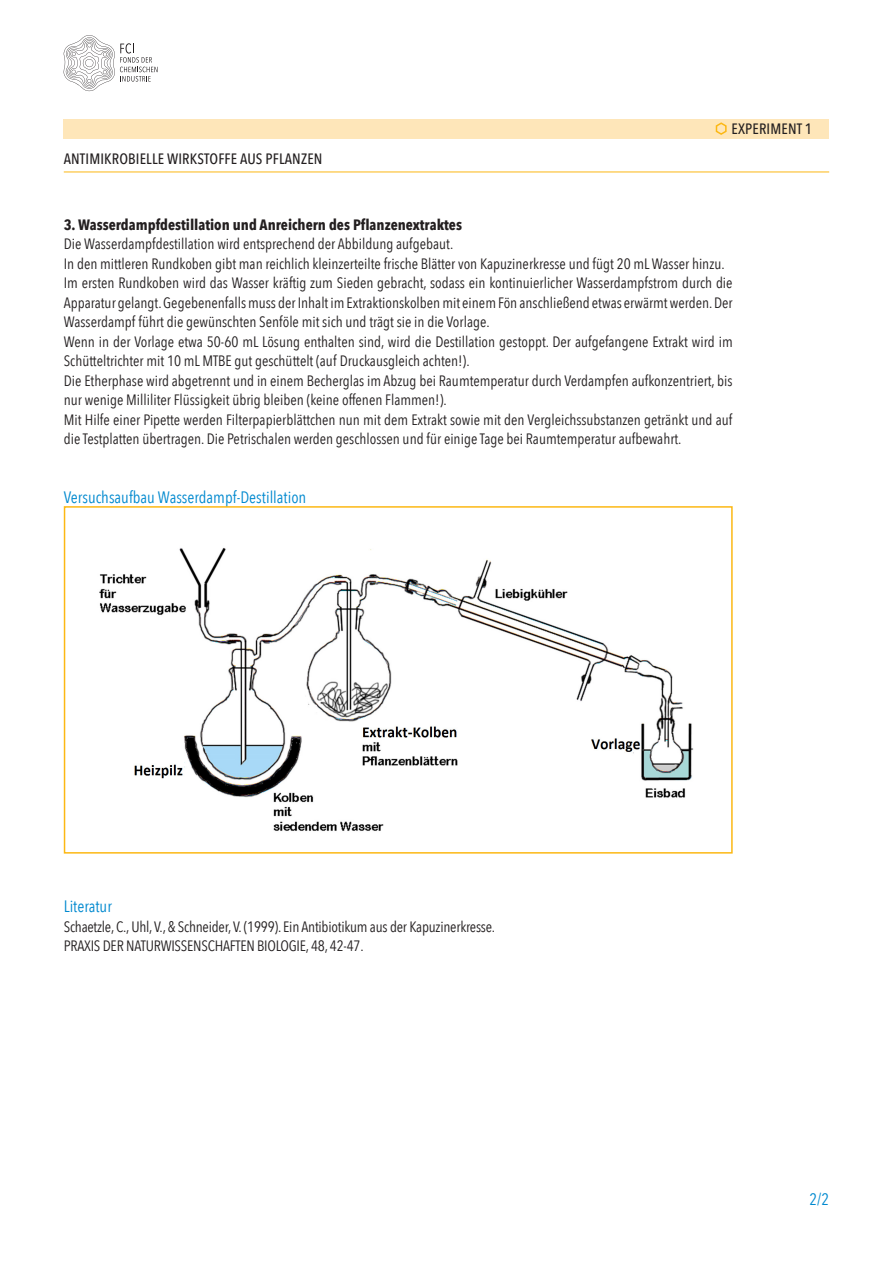
<style>
.page{position:relative;width:893px;height:1263px;background:#fff}
.page>*{position:absolute;margin:0;border:0;box-sizing:border-box;transform-origin:0 0}
.t1{font:16.5px "Avenir Next Condensed";color:#0089cf}
.t2{font:15px/19.5px "Avenir Next Condensed";color:#231f20}
.t3{font:700 15px "Avenir Next Condensed";color:#231f20}
.t4{font:500 15px "Avenir Next Condensed";letter-spacing:.01em;color:#231f20}
</style>
<div class="page">
<hr style="left:64px;top:172px;width:765px;height:1px;background:#fcb814">
<div style="left:64px;top:119px;width:765px;height:20px;background:#fee6b9"></div>
<svg style="left:715px;top:122px;width:12px;height:13px"></svg>
<svg style="left:63px;top:35px;width:94px;height:56px"></svg>
<img style="left:99px;top:547px;width:594px;height:284px">
<div style="left:64px;top:506px;width:669px;height:348px;border:2px solid #fcb814"></div>
<p class="t4" style="left:64px;top:149px;width:260px">ANTIMIKROBIELLE WIRKSTOFFE AUS PFLANZEN</p>
<p class="t4" style="left:731px;top:120px;width:82px">EXPERIMENT 1</p>
<p class="t3" style="left:64px;top:215px;width:400px">3. Wasserdampfdestillation und Anreichern des Pflanzenextraktes</p>
<p class="t2" style="left:64px;top:234px;width:670px">Die Wasserdampfdestillation wird entsprechend der Abbildung aufgebaut.<br>In den mittleren Rundkoben gibt man reichlich kleinzerteilte frische Blätter von Kapuzinerkresse und fügt 20 mL Wasser hinzu.<br>Im ersten Rundkoben wird das Wasser kräftig zum Sieden gebracht, sodass ein kontinuierlicher Wasserdampfstrom durch die Apparatur gelangt. Gegebenenfalls muss der Inhalt im Extraktionskolben mit einem Fön anschließend etwas erwärmt werden. Der Wasserdampf führt die gewünschten Senföle mit sich und trägt sie in die Vorlage.<br>Wenn in der Vorlage etwa 50-60 mL Lösung enthalten sind, wird die Destillation gestoppt. Der aufgefangene Extrakt wird im Schütteltrichter mit 10 mL MTBE gut geschüttelt (auf Druckausgleich achten!).<br>Die Etherphase wird abgetrennt und in einem Becherglas im Abzug bei Raumtemperatur durch Verdampfen aufkonzentriert, bis nur wenige Milliliter Flüssigkeit übrig bleiben (keine offenen Flammen!).<br>Mit Hilfe einer Pipette werden Filterpapierblättchen nun mit dem Extrakt sowie mit den Vergleichssubstanzen getränkt und auf die Testplatten übertragen. Die Petrischalen werden geschlossen und für einige Tage bei Raumtemperatur aufbewahrt.</p>
<p class="t1" style="left:64px;top:487px;width:244px">Versuchsaufbau Wasserdampf-Destillation</p>
<p class="t1" style="left:64px;top:896px;width:50px">Literatur</p>
<p class="t2" style="left:64px;top:916px;width:433px">Schaetzle, C., Uhl, V., &amp; Schneider, V. (1999). Ein Antibiotikum aus der Kapuzinerkresse.<br>PRAXIS DER NATURWISSENSCHAFTEN BIOLOGIE, 48, 42-47.</p>
<p class="t1" style="left:809px;top:1189px;width:21px">2/2</p>
</div>
